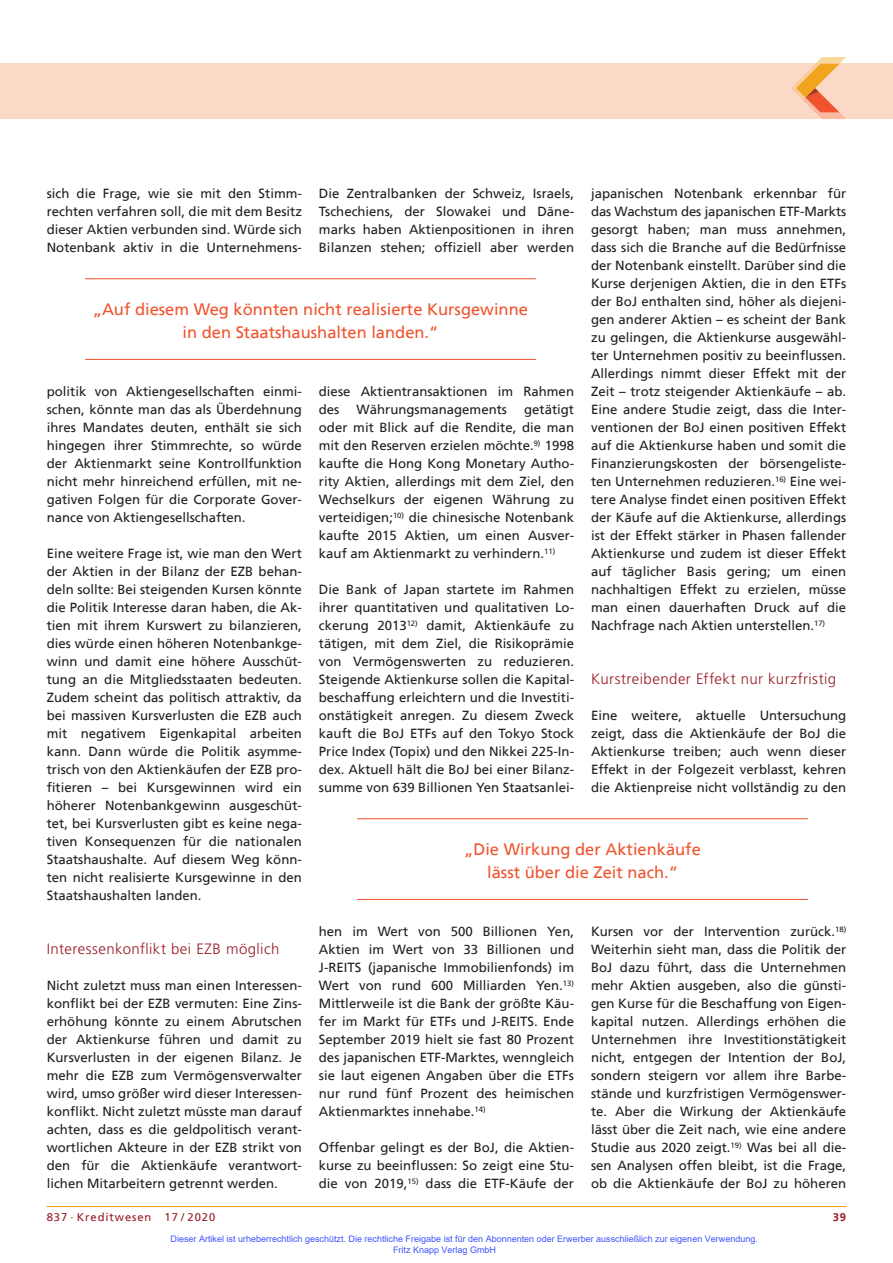
<style>
.page{position:relative;width:893px;height:1263px;background:#fff}
.page>*{position:absolute;margin:0;border:0;box-sizing:border-box;transform-origin:0 0}
.t1{font:16.5px/22.5px "Frutiger";color:#f0542e;text-align:center}
.t2{font:300 15px "Frutiger";letter-spacing:.03em;color:#981a26}
.t3{font:13.2px/18px "Frutiger";color:#231f20;text-align:justify}
.t4{font:11.25px "Frutiger";letter-spacing:.08em;color:#981a26}
.t5{font:700 11.25px "Frutiger";color:#981a26}
.t6{font:9px/10.8px "Arial";color:#4054ff}
</style>
<div class="page">
<hr style="left:47px;top:1206px;width:799px;height:1px;background:#f1a31e">
<div style="left:0;top:64px;width:893px;height:55px;background:#fcd9c7"></div>
<svg style="left:791px;top:57px;width:55px;height:62px"></svg>
<hr style="left:85px;top:278px;width:451px;height:1px;background:#f0542e">
<hr style="left:85px;top:359px;width:451px;height:1px;background:#f0542e">
<hr style="left:357px;top:818px;width:451px;height:1px;background:#f0542e">
<hr style="left:357px;top:899px;width:451px;height:1px;background:#f0542e">
<p class="t3" style="left:591px;top:185px;width:257px">japanischen Notenbank erkennbar für das Wachstum des japanischen ETF-Markts gesorgt haben; man muss annehmen, dass sich die Branche auf die Bedürfnisse der Notenbank einstellt. Darüber sind die Kurse derjenigen Aktien, die in den ETFs der BoJ enthalten sind, höher als diejeni&shy;gen anderer Aktien – es scheint der Bank zu gelingen, die Aktienkurse ausgewähl&shy;ter Unternehmen positiv zu beeinflussen.<br>Allerdings nimmt dieser Effekt mit der Zeit – trotz steigender Aktienkäufe – ab.<br>Eine andere Studie zeigt, dass die Inter&shy;ventionen der BoJ einen positiven Effekt auf die Aktienkurse haben und somit die Finanzierungskosten der börsengeliste&shy;ten Unternehmen reduzieren.<sup>16)</sup> Eine wei&shy;tere Analyse findet einen positiven Effekt der Käufe auf die Aktienkurse, allerdings ist der Effekt stärker in Phasen fallender Aktienkurse und zudem ist dieser Effekt auf täglicher Basis gering; um einen nachhaltigen Effekt zu erzielen, müsse man einen dauerhaften Druck auf die Nachfrage nach Aktien unterstellen.<sup>17)</sup></p>
<p class="t2" style="left:591px;top:670px;width:247px">Kurstreibender Effekt nur kurzfristig</p>
<p class="t3" style="left:591px;top:707px;width:257px">Eine weitere, aktuelle Untersuchung zeigt, dass die Aktienkäufe der BoJ die Aktienkurse treiben; auch wenn dieser Effekt in der Folgezeit verblasst, kehren die Aktienpreise nicht vollständig zu den</p>
<p class="t3" style="left:47px;top:185px;width:257px">sich die Frage, wie sie mit den Stimm&shy;rechten verfahren soll, die mit dem Besitz dieser Aktien verbunden sind. Würde sich Notenbank aktiv in die Unternehmens-</p>
<p class="t3" style="left:319px;top:185px;width:257px">Die Zentralbanken der Schweiz, Israels, Tschechiens, der Slowakei und Däne&shy;marks haben Aktienpositionen in ihren Bilanzen stehen; offiziell aber werden</p>
<p class="t1" style="left:93px;top:299px;width:437px">„Auf diesem Weg könnten nicht realisierte Kursgewinne in den Staatshaushalten landen.“</p>
<p class="t3" style="left:47px;top:383px;width:257px">politik von Aktiengesellschaften einmi&shy;schen, könnte man das als Überdehnung ihres Mandates deuten, enthält sie sich hingegen ihrer Stimmrechte, so würde der Aktienmarkt seine Kontrollfunktion nicht mehr hinreichend erfüllen, mit ne&shy;gativen Folgen für die Corporate Gover&shy;nance von Aktiengesellschaften.</p>
<p class="t3" style="left:47px;top:545px;width:257px">Eine weitere Frage ist, wie man den Wert der Aktien in der Bilanz der EZB behan&shy;deln sollte: Bei steigenden Kursen könnte die Politik Interesse daran haben, die Ak&shy;tien mit ihrem Kurswert zu bilanzieren, dies würde einen höheren Notenbankge&shy;winn und damit eine höhere Ausschüt&shy;tung an die Mitgliedsstaaten bedeuten.<br>Zudem scheint das politisch attraktiv, da bei massiven Kursverlusten die EZB auch mit negativem Eigenkapital arbeiten kann. Dann würde die Politik asymme&shy;trisch von den Aktienkäufen der EZB pro&shy;fitieren – bei Kursgewinnen wird ein höherer Notenbankgewinn ausgeschüt&shy;tet, bei Kursverlusten gibt es keine nega&shy;tiven Konsequenzen für die nationalen Staatshaushalte. Auf diesem Weg könn&shy;ten nicht realisierte Kursgewinne in den Staatshaushalten landen.</p>
<p class="t3" style="left:319px;top:383px;width:257px">diese Aktientransaktionen im Rahmen des</p>
<p class="t3" style="left:357px;top:401px;width:152px">Währungsmanagements</p>
<p class="t3" style="left:319px;top:401px;width:257px;text-indent:205px">getätigt oder mit Blick auf die Rendite, die man mit den Reserven erzielen möchte.<sup>9)</sup> 1998 kaufte die Hong Kong Monetary Autho&shy;rity Aktien, allerdings mit dem Ziel, den Wechselkurs der eigenen Währung zu verteidigen;<sup>10)</sup> die chinesische Notenbank kaufte 2015 Aktien, um einen Ausver&shy;kauf am Aktienmarkt zu verhindern.<sup>11)</sup></p>
<p class="t3" style="left:319px;top:581px;width:257px">Die Bank of Japan startete im Rahmen ihrer quantitativen und qualitativen Lo&shy;ckerung 2013<sup>12)</sup> damit, Aktienkäufe zu tätigen, mit dem Ziel, die Risikoprämie von Vermögenswerten zu reduzieren.<br>Steigende Aktienkurse sollen die Kapital&shy;beschaffung erleichtern und die Investiti&shy;onstätigkeit anregen. Zu diesem Zweck kauft die BoJ ETFs auf den Tokyo Stock Price Index (Topix) und den Nikkei 225-In&shy;dex. Aktuell hält die BoJ bei einer Bilanz&shy;summe von 639 Billionen Yen Staatsanlei-</p>
<p class="t1" style="left:464px;top:839px;width:238px">„Die Wirkung der Aktienkäufe lässt über die Zeit nach.“</p>
<p class="t2" style="left:47px;top:940px;width:234px">Interessenkonflikt bei EZB möglich</p>
<p class="t3" style="left:47px;top:977px;width:257px">Nicht zuletzt muss man einen Interessen&shy;konflikt bei der EZB vermuten: Eine Zins&shy;erhöhung könnte zu einem Abrutschen der Aktienkurse führen und damit zu Kursverlusten in der eigenen Bilanz. Je mehr die EZB zum Vermögensverwalter wird, umso größer wird dieser Interessen&shy;konflikt. Nicht zuletzt müsste man darauf achten, dass es die geldpolitisch verant&shy;wortlichen Akteure in der EZB strikt von den für die Aktienkäufe verantwort&shy;lichen Mitarbeitern getrennt werden.</p>
<p class="t3" style="left:319px;top:923px;width:257px">hen im Wert von 500 Billionen Yen, Aktien im Wert von 33 Billionen und J-REITS (japanische Immobilienfonds) im Wert von rund 600 Milliarden Yen.<sup>13)<br></sup>Mittlerweile ist die Bank der größte Käu&shy;fer im Markt für ETFs und J-REITS. Ende September 2019 hielt sie fast 80 Prozent des japanischen ETF-Marktes, wenngleich sie laut eigenen Angaben über die ETFs nur rund fünf Prozent des heimischen Aktienmarktes innehabe.<sup>14)</sup></p>
<p class="t3" style="left:319px;top:1139px;width:257px">Offenbar gelingt es der BoJ, die Aktien&shy;kurse zu beeinflussen: So zeigt eine Stu&shy;die von 2019,<sup>15)</sup> dass die ETF-Käufe der</p>
<p class="t3" style="left:591px;top:923px;width:257px">Kursen vor der Intervention zurück.<sup>18)<br></sup>Weiterhin sieht man, dass die Politik der BoJ dazu führt, dass die Unternehmen mehr Aktien ausgeben, also die günsti&shy;gen Kurse für die Beschaffung von Eigen&shy;kapital nutzen. Allerdings erhöhen die Unternehmen ihre Investitionstätigkeit nicht, entgegen der Intention der BoJ, sondern steigern vor allem ihre Barbe&shy;stände und kurzfristigen Vermögenswer&shy;te. Aber die Wirkung der Aktienkäufe lässt über die Zeit nach, wie eine andere Studie aus 2020 zeigt.<sup>19)</sup> Was bei all die&shy;sen Analysen offen bleibt, ist die Frage, ob die Aktienkäufe der BoJ zu höheren</p>
<p class="t4" style="left:47px;top:1211px;width:170px">837 · Kreditwesen 17 / 2020</p>
<p class="t5" style="left:833px;top:1211px;width:15px">39</p>
<p class="t6" style="left:393px;top:1233px;width:366px;text-indent:-223px">Dieser Artikel ist urheberrechtlich geschützt. Die rechtliche Freigabe ist für den Abonnenten oder Erwerber ausschließlich zur eigenen Verwendung.<br>Fritz Knapp Verlag GmbH</p>
</div>
